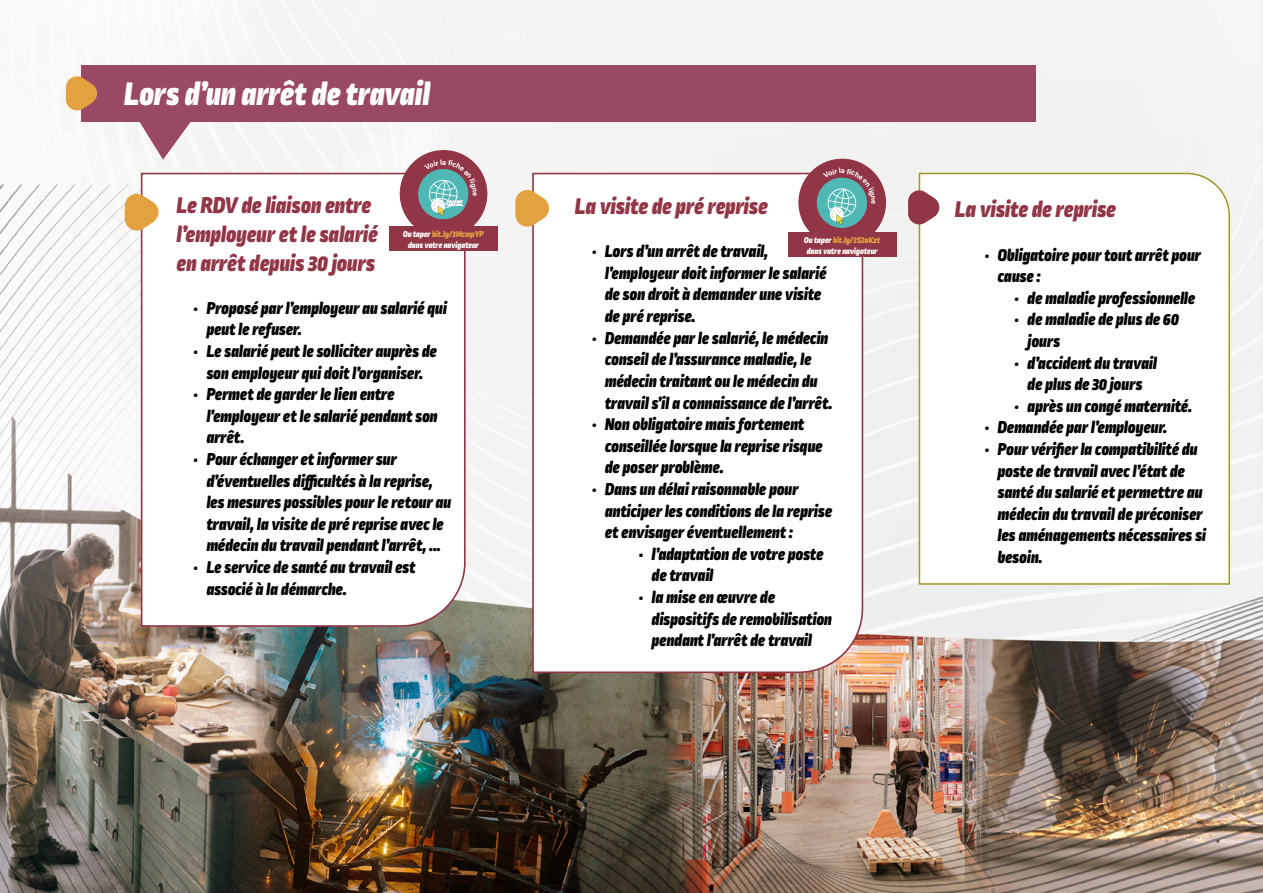
<style>
.page{position:relative;width:1263px;height:893px;background:#fff}
.page>*{position:absolute;margin:0;border:0;box-sizing:border-box;transform-origin:0 0}
.t1{font:italic 900 34.5px "Ropa Mix Pro";color:#fff}
.t2{font:italic 900 24px/28.8px "Ropa Mix Pro";color:#913647}
.t3{font:italic 900 18px/21.6px "Ropa Mix Pro";color:#000}
.t4{font:italic 900 9px/10.8px "Ropa Mix Pro";color:#fff}
.t5{font:700 7.35px "Acumin Pro";color:#fff}
.s1{color:#e3a13f}
</style>
<div class="page">
<img style="left:0;top:0;width:1263px;height:893px">
<svg style="left:140px;top:172px;width:326px;height:456px"></svg>
<svg style="left:531px;top:172px;width:333px;height:502px"></svg>
<div style="left:81px;top:65px;width:955px;height:57px;background:#994865"></div>
<svg style="left:139px;top:122px;width:53px;height:38px"></svg>
<svg style="left:578px;top:199px;width:178px;height:77px"></svg>
<svg style="left:66px;top:73px;width:31px;height:40px"></svg>
<svg style="left:125px;top:191px;width:35px;height:43px"></svg>
<svg style="left:515px;top:187px;width:36px;height:43px"></svg>
<svg style="left:918px;top:172px;width:313px;height:413px"></svg>
<svg style="left:908px;top:187px;width:33px;height:40px"></svg>
<div style="left:798px;top:159px;width:88px;height:87px;background:#913647;border-radius:50%"></div>
<div style="left:788px;top:232px;width:108px;height:25px;background:#913647"></div>
<div style="left:400px;top:150px;width:87px;height:88px;background:#913647;border-radius:50%"></div>
<div style="left:389px;top:227px;width:109px;height:24px;background:#913647"></div>
<svg style="left:816px;top:168px;width:59px;height:60px"></svg>
<svg style="left:416px;top:159px;width:60px;height:61px"></svg>
<h1 class="t1" style="left:125px;top:73px;width:307px">Lors d’un arrêt de travail</h1>
<p class="t5" style="left:442px;top:157px;width:6px">a</p>
<p class="t5" style="left:480px;top:192px;width:6px;rotate:90deg">e</p>
<p class="t4" style="left:403px;top:229px;width:82px;text-align:center">Ou taper <span class="s1">bit.ly/3McmpYP </span>dans votre navigateur</p>
<h2 class="t2" style="left:177px;top:192px;width:203px">Le RDV de liaison entre l’employeur et le salarié en arrêt depuis 30 jours</h2>
<p class="t3" style="left:207px;top:298px;width:242px;text-indent:-13px">• Proposé par l’employeur au salarié qui peut le refuser.</p>
<p class="t3" style="left:194px;top:341px;width:245px;text-align:center">• Le salarié peut le solliciter auprès de son employeur qui doit l’organiser.</p>
<p class="t3" style="left:207px;top:384px;width:233px;text-indent:-13px">• Permet de garder le lien entre l’employeur et le salarié pendant son arrêt.</p>
<p class="t3" style="left:207px;top:449px;width:246px;text-indent:-13px">• Pour échanger et informer sur d’éventuelles difficultés à la reprise, les mesures possibles pour le retour au travail, la visite de pré reprise avec le médecin du travail pendant l’arrêt, ...</p>
<p class="t3" style="left:207px;top:557px;width:210px;text-indent:-13px">• Le service de santé au travail est associé à la démarche.</p>
<p class="t5" style="left:841px;top:166px;width:6px">a</p>
<h2 class="t2" style="left:575px;top:193px;width:194px">La visite de pré reprise</h2>
<p class="t3" style="left:605px;top:241px;width:223px;text-indent:-13px">• Lors d’un arrêt de travail, l’employeur doit informer le salarié de son droit à demander une visite de pré reprise.</p>
<p class="t3" style="left:605px;top:328px;width:229px;text-indent:-13px">• Demandée par le salarié, le médecin conseil de l’assurance maladie, le médecin traitant ou le médecin du travail s’il a connaissance de l’arrêt.</p>
<p class="t3" style="left:605px;top:414px;width:219px;text-indent:-13px">• Non obligatoire mais fortement conseillée lorsque la reprise risque de poser problème.</p>
<p class="t3" style="left:605px;top:479px;width:229px;text-indent:-13px">• Dans un délai raisonnable pour anticiper les conditions de la reprise et envisager éventuellement :</p>
<p class="t3" style="left:652px;top:544px;width:173px;text-indent:-13px">• l’adaptation de votre poste de travail</p>
<p class="t3" style="left:652px;top:587px;width:182px;text-indent:-13px">• la mise en œuvre de dispositifs de remobilisation pendant l’arrêt de travail</p>
<p class="t5" style="left:879px;top:200px;width:6px;rotate:90deg">e</p>
<p class="t4" style="left:804px;top:235px;width:78px">Ou taper <span class="s1">bit.ly/3S2aKzt </span>dans votre navigateur</p>
<h2 class="t2" style="left:955px;top:196px;width:162px">La visite de reprise</h2>
<p class="t3" style="left:998px;top:245px;width:205px;text-indent:-13px">• Obligatoire pour tout arrêt pour cause :</p>
<p class="t3" style="left:1015px;top:288px;width:182px">• de maladie professionnelle</p>
<p class="t3" style="left:1028px;top:310px;width:153px;text-indent:-13px">• de maladie de plus de 60 jours</p>
<p class="t3" style="left:1015px;top:353px;width:144px;text-align:center">• d’accident du travail de plus de 30 jours</p>
<p class="t3" style="left:1015px;top:396px;width:179px">• après un congé maternité.</p>
<p class="t3" style="left:985px;top:418px;width:184px">• Demandée par l’employeur.</p>
<p class="t3" style="left:998px;top:439px;width:210px;text-indent:-13px">• Pour vérifier la compatibilité du poste de travail avec l’état de santé du salarié et permettre au médecin du travail de préconiser les aménagements nécessaires si besoin.</p>
</div>
